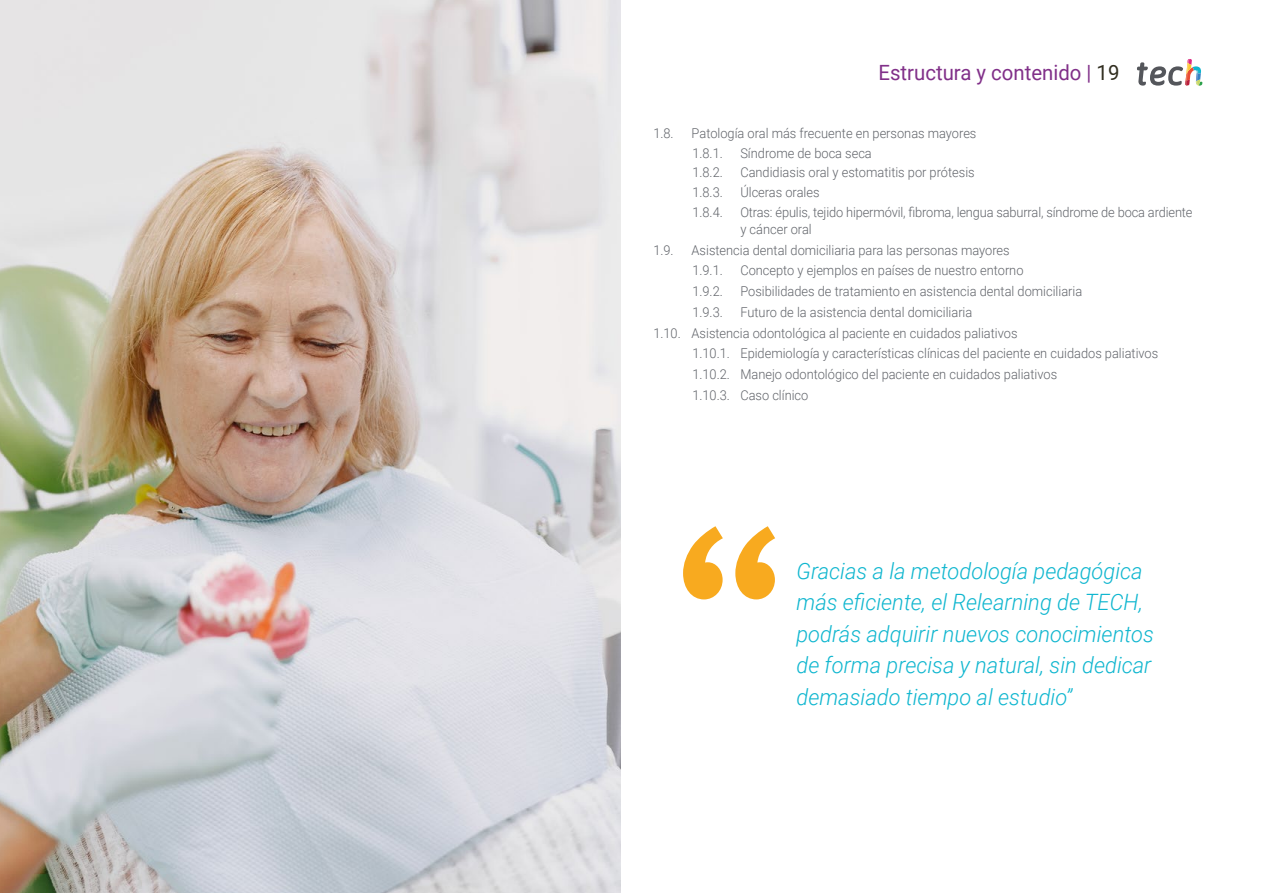
<style>
.page{position:relative;width:1263px;height:893px;background:#fff}
.page>*{position:absolute;margin:0;border:0;box-sizing:border-box;transform-origin:0 0}
.t1{font:italic 300 22.5px/31.5px "Roboto";color:#0fb6cf}
.t2{font:21px "Roboto";color:#813089}
.t3{font:300 13.5px/20px "Roboto";color:#61646a;scale:.95 1}
.s1{color:#312e20}
</style>
<div class="page">
<img style="left:0;top:0;width:621px;height:893px">
<svg style="left:683px;top:526px;width:92px;height:73px"></svg>
<svg style="left:1137px;top:59px;width:65px;height:27px"></svg>
<h2 class="t2" style="left:878px;top:57px;width:242px">Estructura y contenido | <span class="s1">19</span></h2>
<p class="t3" style="left:653px;top:122px;width:23px">1.8.</p>
<p class="t3" style="left:692px;top:122px;width:301px">Patología oral más frecuente en personas mayores<br>1.8.1.</p>
<p class="t3" style="left:740px;top:142px;width:140px">Síndrome de boca seca</p>
<p class="t3" style="left:692px;top:162px;width:34px">1.8.2.</p>
<p class="t3" style="left:740px;top:162px;width:248px">Candidiasis oral y estomatitis por prótesis</p>
<p class="t3" style="left:692px;top:182px;width:34px">1.8.3.</p>
<p class="t3" style="left:740px;top:182px;width:85px">Úlceras orales</p>
<p class="t3" style="left:692px;top:202px;width:34px">1.8.4.</p>
<p class="t3" style="left:740px;top:204px;width:477px;line-height:16.5px">Otras: épulis, tejido hipermóvil, fibroma, lengua saburral, síndrome de boca ardiente y cáncer oral</p>
<p class="t3" style="left:653px;top:239px;width:23px">1.9.</p>
<p class="t3" style="left:692px;top:239px;width:336px;line-height:20.7px">Asistencia dental domiciliaria para las personas mayores<br>1.9.1.</p>
<p class="t3" style="left:740px;top:260px;width:300px">Concepto y ejemplos en países de nuestro entorno</p>
<p class="t3" style="left:692px;top:281px;width:34px">1.9.2.</p>
<p class="t3" style="left:740px;top:281px;width:361px">Posibilidades de tratamiento en asistencia dental domiciliaria</p>
<p class="t3" style="left:692px;top:302px;width:34px">1.9.3.</p>
<p class="t3" style="left:740px;top:302px;width:246px">Futuro de la asistencia dental domiciliaria</p>
<p class="t3" style="left:653px;top:322px;width:385px">1.10. Asistencia odontológica al paciente en cuidados paliativos</p>
<p class="t3" style="left:692px;top:343px;width:492px">1.10.1. Epidemiología y características clínicas del paciente en cuidados paliativos</p>
<p class="t3" style="left:692px;top:364px;width:386px">1.10.2. Manejo odontológico del paciente en cuidados paliativos</p>
<p class="t3" style="left:692px;top:385px;width:124px">1.10.3. Caso clínico</p>
<h1 class="t1" style="left:796px;top:554px;width:359px">Gracias a la metodología pedagógica más eficiente, el Relearning de TECH, podrás adquirir nuevos conocimientos de forma precisa y natural, sin dedicar demasiado tiempo al estudio”</h1>
</div>
